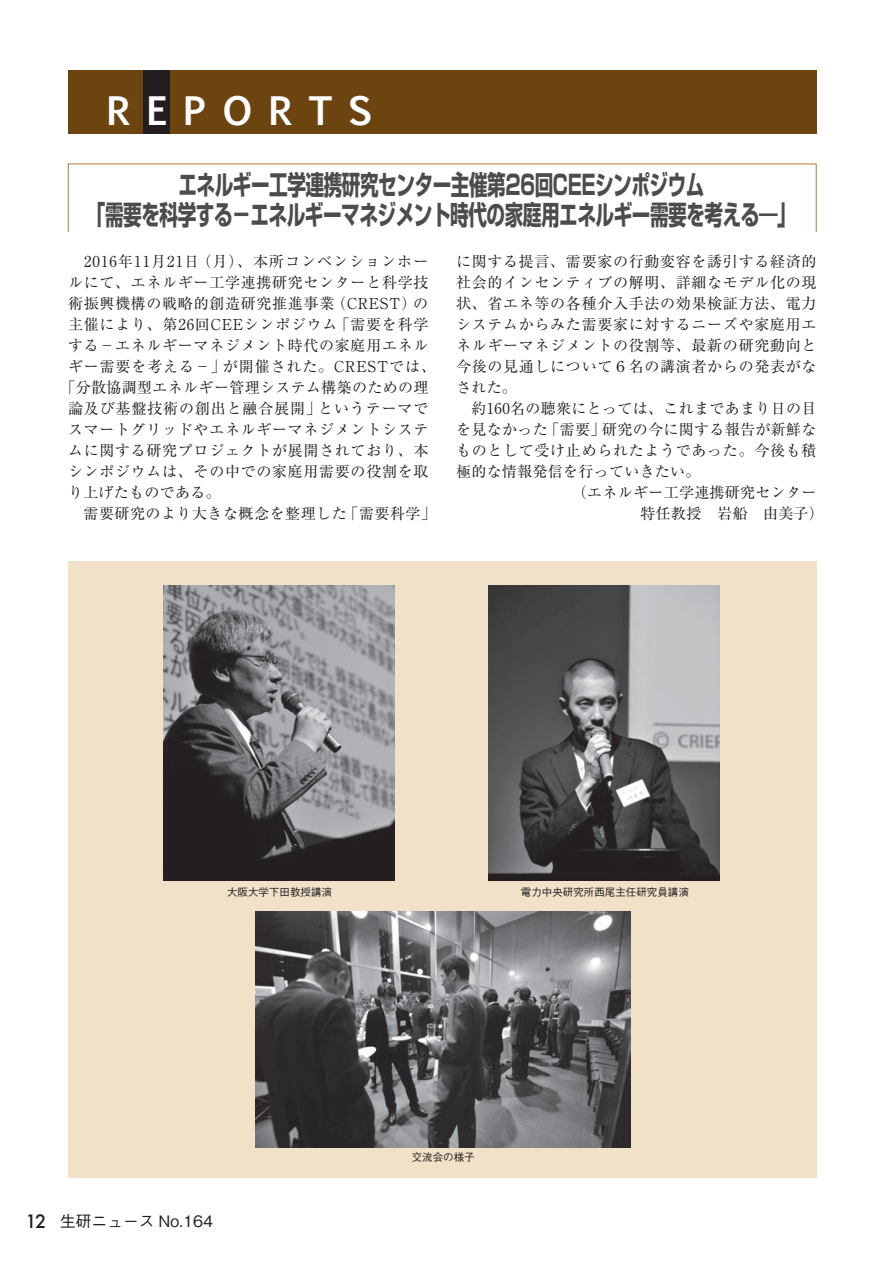
<style>
.page{position:relative;width:893px;height:1263px;background:#fff}
.page>*{position:absolute;margin:0;border:0;box-sizing:border-box;transform-origin:0 0}
.t1{font:700 37.5px "Euphemia UCAS";letter-spacing:.42em;color:#fff}
.t2{font:700 27px/30px "Shin Go Pro";letter-spacing:-.025em;color:#4b4c4d;text-align:center;scale:.69 1}
.t3{font:500 15.75px "Gothic BBB Pro";color:#231f20}
.t4{font:15px "Ryumin Pro";letter-spacing:.045em;color:#231f20}
.t5{font:15px "Ryumin Pro";letter-spacing:.02em;color:#231f20}
.t6{font:15px "Ryumin Pro";letter-spacing:.025em;color:#231f20}
.t7{font:15px "Ryumin Pro";letter-spacing:.07em;color:#231f20}
.t8{font:500 10.5px "Gothic BBB Pr 5";color:#231f20}
.s1{font-family:"Futura";font-size:18px}
</style>
<div class="page">
<div style="left:68px;top:70px;width:748px;height:64px;background:#6b440f"></div>
<div style="left:143px;top:70px;width:26px;height:64px;background:#231f20"></div>
<div style="left:68px;top:561px;width:748px;height:617px;background:#f1e1c9"></div>
<img style="left:163px;top:585px;width:232px;height:295px">
<img style="left:489px;top:585px;width:231px;height:295px">
<img style="left:255px;top:911px;width:375px;height:236px">
<h1 class="t1" style="left:107px;top:83px;width:268px">REPORTS</h1>
<h2 class="t2" style="left:87px;top:167px;width:1029px">エネルギー工学連携研究センター主催第26回CEEシンポジウム<br>「需要を科学する－エネルギーマネジメント時代の家庭用エネルギー需要を考える―」</h2>
<p class="t7" style="left:68px;top:250px;width:362px">　2016年11月21日（月）、本所コンベンションホー</p>
<p class="t4" style="left:68px;top:271px;width:362px">ルにて、エネルギー工学連携研究センターと科学技</p>
<p class="t4" style="left:68px;top:292px;width:362px">術振興機構の戦略的創造研究推進事業（CREST）の</p>
<p class="t4" style="left:68px;top:313px;width:362px">主催により、第26回CEEシンポジウム「需要を科学</p>
<p class="t4" style="left:68px;top:334px;width:362px">する－エネルギーマネジメント時代の家庭用エネル</p>
<p class="t4" style="left:68px;top:355px;width:369px">ギー需要を考える－」が開催された。CRESTでは、</p>
<p class="t6" style="left:61px;top:376px;width:369px">「分散協調型エネルギー管理システム構築のための理</p>
<p class="t4" style="left:68px;top:397px;width:362px">論及び基盤技術の創出と融合展開」というテーマで</p>
<p class="t4" style="left:68px;top:418px;width:362px">スマートグリッドやエネルギーマネジメントシステ</p>
<p class="t4" style="left:68px;top:439px;width:362px">ムに関する研究プロジェクトが展開されており、本</p>
<p class="t4" style="left:68px;top:460px;width:362px">シンポジウムは、その中での家庭用需要の役割を取</p>
<p class="t5" style="left:68px;top:481px;width:154px">り上げたものである。</p>
<p class="t4" style="left:68px;top:502px;width:369px">　需要研究のより大きな概念を整理した「需要科学」</p>
<p class="t4" style="left:456px;top:250px;width:362px">に関する提言、需要家の行動変容を誘引する経済的</p>
<p class="t4" style="left:456px;top:271px;width:362px">社会的インセンティブの解明、詳細なモデル化の現</p>
<p class="t4" style="left:456px;top:292px;width:362px">状、省エネ等の各種介入手法の効果検証方法、電力</p>
<p class="t4" style="left:456px;top:313px;width:362px">システムからみた需要家に対するニーズや家庭用エ</p>
<p class="t4" style="left:456px;top:334px;width:362px">ネルギーマネジメントの役割等、最新の研究動向と</p>
<p class="t4" style="left:456px;top:355px;width:362px">今後の見通しについて６名の講演者からの発表がな</p>
<p class="t4" style="left:456px;top:376px;width:62px">された。</p>
<p class="t5" style="left:456px;top:397px;width:362px">　約160名の聴衆にとっては、これまであまり日の目</p>
<p class="t6" style="left:456px;top:418px;width:362px">を見なかった「需要」研究の今に関する報告が新鮮な</p>
<p class="t4" style="left:456px;top:439px;width:362px">ものとして受け止められたようであった。今後も積</p>
<p class="t5" style="left:456px;top:460px;width:246px">極的な情報発信を行っていきたい。</p>
<p class="t5" style="left:572px;top:481px;width:261px">（エネルギー工学連携研究センター　</p>
<p class="t5" style="left:641px;top:502px;width:185px">特任教授　岩船　由美子）</p>
<p class="t8" style="left:227px;top:883px;width:106px">大阪大学下田教授講演</p>
<p class="t8" style="left:521px;top:883px;width:169px">電力中央研究所西尾主任研究員講演</p>
<p class="t3" style="left:26px;top:1208px;width:189px"><span class="s1">12</span> 生研ニュース No.164</p>
<p class="t8" style="left:412px;top:1148px;width:64px">交流会の様子</p>
</div>
